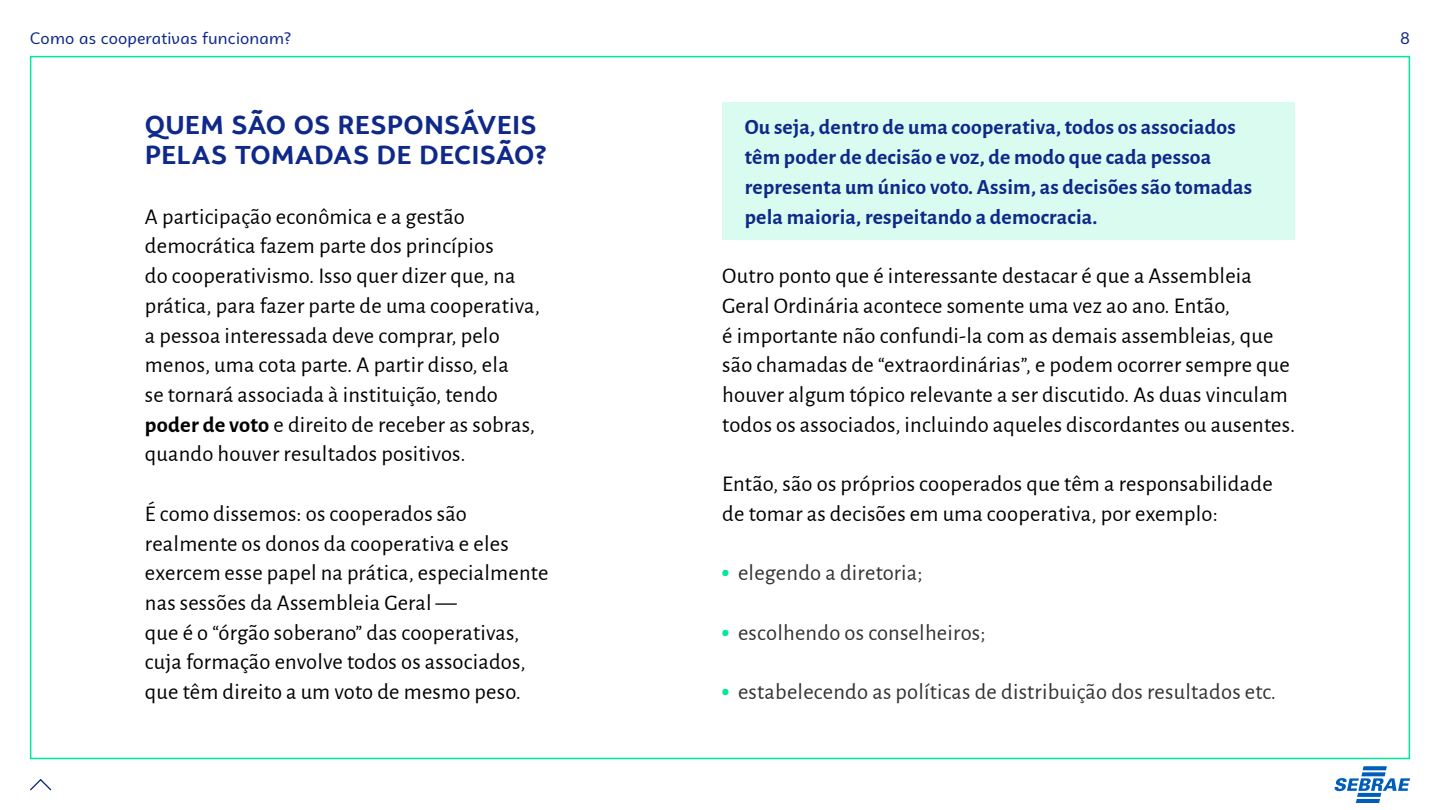
<style>
.page{position:relative;width:1440px;height:810px;background:#fff}
.page>*{position:absolute;margin:0;border:0;box-sizing:border-box;transform-origin:0 0}
.t1{font:700 26.25px/29.7px "Campuni";letter-spacing:.01em;color:#0f2989}
.t2{font:22.5px/29.7px "Alegreya Sans";letter-spacing:.01em;color:#000}
.t3{font:22.5px "Alegreya Sans";letter-spacing:.01em;color:#333}
.t4{font:700 21.75px/29.7px "Alegreya Sans";letter-spacing:.01em;color:#0f2989}
.t5{font:16.5px "Campuni";letter-spacing:.01em;color:#0f2989}
.s1{font-weight:700}
.s2{font-weight:900;color:#00e79e}
</style>
<div class="page">
<svg style="left:30px;top:778px;width:22px;height:13px"></svg>
<svg style="left:1335px;top:766px;width:75px;height:37px"></svg>
<div style="left:722px;top:103px;width:573px;height:137px;background:#d9fbf0"></div>
<p class="t5" style="left:30px;top:28px;width:263px">Como as cooperativas funcionam?</p>
<p class="t5" style="left:1400px;top:28px;width:11px">8</p>
<p class="t1" style="left:145px;top:111px;width:403px">QUEM SÃO OS RESPONSÁVEIS<br>PELAS TOMADAS DE DECISÃO?</p>
<p class="t2" style="left:145px;top:200px;width:397px">A participação econômica e a gestão democrática fazem parte dos princípios<br>do cooperativismo. Isso quer dizer que, na prática, para fazer parte de uma cooperativa, a pessoa interessada deve comprar, pelo menos, uma cota parte. A partir disso, ela<br>se tornará associada à instituição, tendo <span class="s1">poder de voto</span> e direito de receber as sobras, quando houver resultados positivos.</p>
<p class="t2" style="left:145px;top:498px;width:405px">É como dissemos: os cooperados são realmente os donos da cooperativa e eles exercem esse papel na prática, especialmente nas sessões da Assembleia Geral —<br>que é o “órgão soberano” das cooperativas, cuja formação envolve todos os associados, que têm direito a um voto de mesmo peso.</p>
<p class="t4" style="left:745px;top:111px;width:509px">Ou seja, dentro de uma cooperativa, todos os associados têm poder de decisão e voz, de modo que cada pessoa representa um único voto. Assim, as decisões são tomadas pela maioria, respeitando a democracia.</p>
<p class="t2" style="left:722px;top:260px;width:574px">Outro ponto que é interessante destacar é que a Assembleia Geral Ordinária acontece somente uma vez ao ano. Então,<br>é importante não confundi-la com as demais assembleias, que são chamadas de “extraordinárias”, e podem ocorrer sempre que houver algum tópico relevante a ser discutido. As duas vinculam todos os associados, incluindo aqueles discordantes ou ausentes.</p>
<p class="t2" style="left:722px;top:468px;width:552px">Então, são os próprios cooperados que têm a responsabilidade de tomar as decisões em uma cooperativa, por exemplo:</p>
<p class="t3" style="left:722px;top:558px;width:202px"><span class="s2">ۨ</span> elegendo a diretoria;</p>
<p class="t3" style="left:722px;top:617px;width:265px"><span class="s2">ۨ</span> escolhendo os conselheiros;</p>
<p class="t3" style="left:722px;top:676px;width:555px"><span class="s2">ۨ</span> estabelecendo as políticas de distribuição dos resultados etc.</p>
</div>
